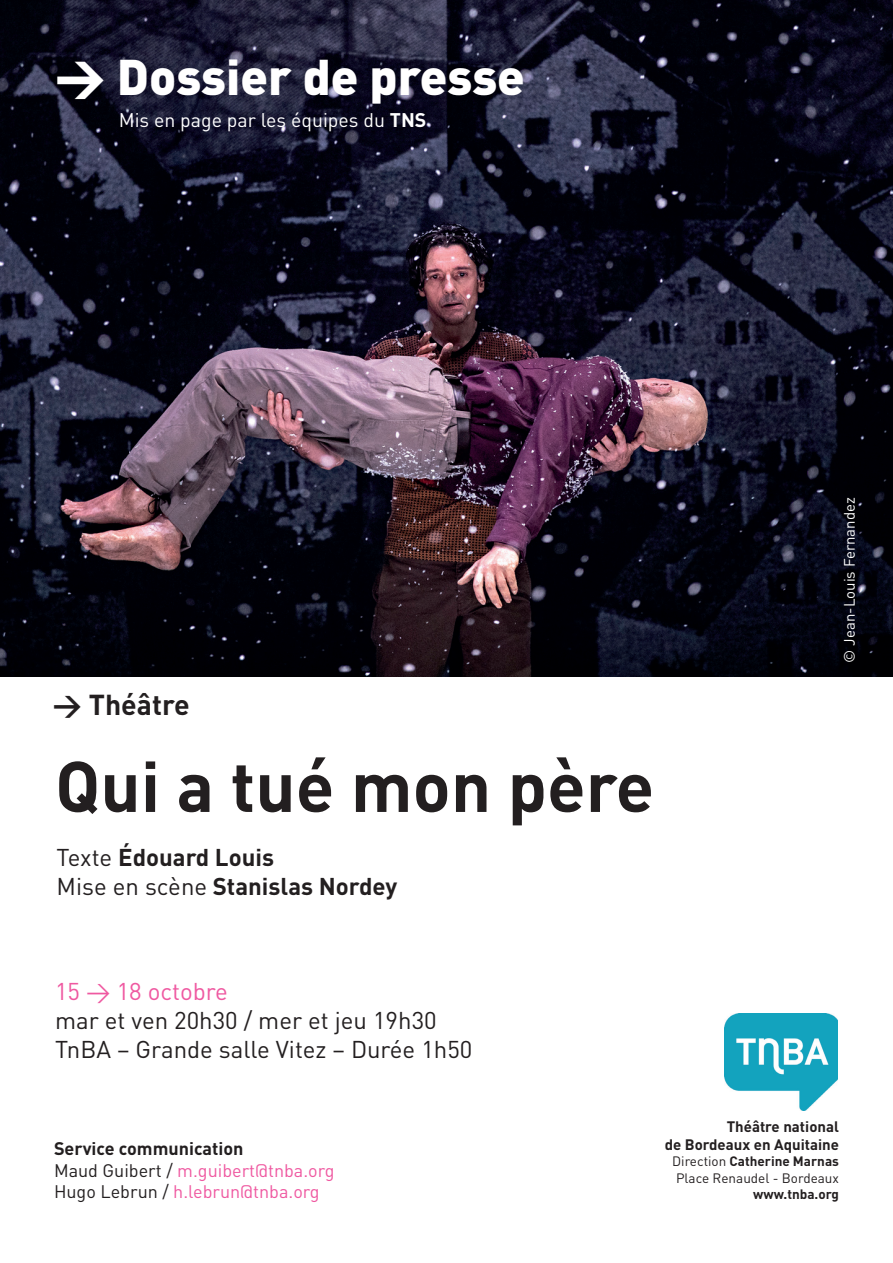
<style>
.page{position:relative;width:893px;height:1263px;background:#fff}
.page>*{position:absolute;margin:0;border:0;box-sizing:border-box;transform-origin:0 0}
.t1{font:700 70.5px "DIN";color:#231f20}
.t2{font:900 49.5px "DIN";color:#fff}
.t3{font:700 28.5px "DIN";color:#231f20}
.t4{font:24px/28.8px "DIN";color:#231f20}
.t5{font:700 24px/28.8px "DIN";color:#231f20}
.t6{font:24px "DIN";color:#ef59a1}
.t7{font:19.5px "DIN";color:#fff}
.t8{font:18px/21.6px "DIN";color:#ef59a1}
.t9{font:700 15px/18px "DIN";color:#231f20;text-align:right}
.t10{font:15px "DIN";color:#fff}
.t11{font:13.5px/16.2px "DIN";color:#231f20}
.t12{font:700 13.5px "DIN";color:#231f20}
.s1{font-weight:700}
.s2{font-weight:400}
.s3{font-weight:700;color:#231f20}
.s4{color:#231f20}
</style>
<div class="page">
<img style="left:0;top:0;width:893px;height:676px">
<img style="left:724px;top:1013px;width:114px;height:97px">
<h2 class="t2" style="left:55px;top:44px;width:471px">&gt; Dossier de presse</h2>
<p class="t7" style="left:119px;top:108px;width:309px">Mis en page par les équipes du <span class="s1">TNS</span></p>
<h3 class="t3" style="left:53px;top:686px;width:138px">&gt; Théâtre</h3>
<h1 class="t1" style="left:55px;top:740px;width:601px">Qui a tué mon père</h1>
<h3 class="t5" style="left:57px;top:842px;width:342px"><span class="s2">Texte</span> Édouard Louis<br><span class="s2">Mise en scène</span> Stanislas Nordey</h3>
<p class="t10" style="left:840px;top:662px;width:167px;rotate:-90deg">© Jean-Louis Fernandez</p>
<h3 class="t6" style="left:55px;top:976px;width:174px">15 &gt; 18 octobre</h3>
<h3 class="t4" style="left:55px;top:1005px;width:419px">mar et ven 20h30 / mer et jeu 19h30<br>TnBA – Grande salle Vitez – Durée 1h50</h3>
<p class="t8" style="left:54px;top:1137px;width:282px"><span class="s3">Service communication<br></span><span class="s4">Maud Guibert /</span> m.guibert@tnba.org<br><span class="s4">Hugo Lebrun /</span> h.lebrun@tnba.org</p>
<p class="t9" style="left:665px;top:1117px;width:176px">Théâtre national<br>de Bordeaux en Aquitaine</p>
<p class="t11" style="left:672px;top:1153px;width:168px">Direction <span class="s1">Catherine Marnas<br></span>Place Renaudel - Bordeaux</p>
<p class="t12" style="left:753px;top:1185px;width:87px">www.tnba.org</p>
</div>
